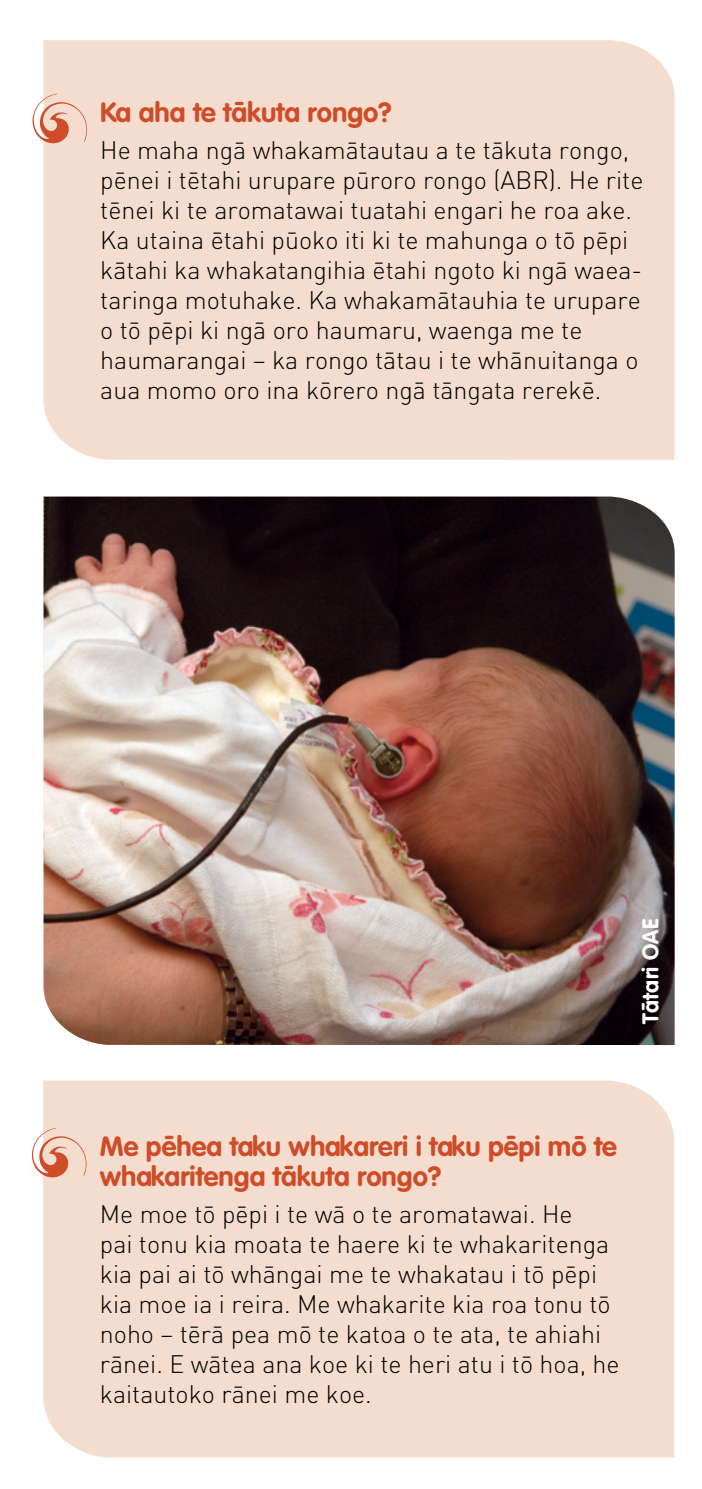
<style>
.page{position:relative;width:702px;height:1489px;background:#fff}
.page>*{position:absolute;margin:0;border:0;box-sizing:border-box;transform-origin:0 0}
.t1{font:700 27.5px/30px "VAG Rounded Std Macron";color:#ce4c27}
.t2{font:300 25px/30px "DIN Pro";color:#000}
.t3{font:700 22.5px "VAG Rounded Std Macron";letter-spacing:.01em;color:#fff}
</style>
<div class="page">
<div style="left:44px;top:40px;width:630px;height:420px;background:#f4ddcf"></div>
<svg style="left:32px;top:94px;width:55px;height:49px;background:#ecc0ae"></svg>
<img style="left:44px;top:496px;width:630px;height:548px">
<div style="left:43px;top:1080px;width:631px;height:377px;background:#f4ddcf"></div>
<svg style="left:32px;top:1127px;width:54px;height:50px;background:#ecc0af"></svg>
<p class="t1" style="left:100px;top:98px;width:293px">Ka aha te tākuta rongo?</p>
<p class="t2" style="left:100px;top:134px;width:544px">He maha ngā whakamātautau a te tākuta rongo, pēnei i tētahi urupare pūroro rongo (ABR). He rite tēnei ki te aromatawai tuatahi engari he roa ake.<br>Ka utaina ētahi pūoko iti ki te mahunga o tō pēpi kātahi ka whakatangihia ētahi ngoto ki ngā waea&shy;taringa motuhake. Ka whakamātauhia te urupare o tō pēpi ki ngā oro haumaru, waenga me te haumarangai – ka rongo tātau i te whānuitanga o aua momo oro ina kōrero ngā tāngata rerekē.</p>
<p class="t3" style="left:637px;top:1023px;width:106px;rotate:-90deg">Tātari OAE</p>
<p class="t1" style="left:100px;top:1132px;width:518px">Me pēhea taku whakareri i taku pēpi mō te whakaritenga tākuta rongo?</p>
<p class="t2" style="left:100px;top:1197px;width:521px">Me moe tō pēpi i te wā o te aromatawai. He<br>pai tonu kia moata te haere ki te whakaritenga kia pai ai tō whāngai me te whakatau i tō pēpi kia moe ia i reira. Me whakarite kia roa tonu tō noho – tērā pea mō te katoa o te ata, te ahiahi rānei. E wātea ana koe ki te heri atu i tō hoa, he kaitautoko rānei me koe.</p>
</div>
